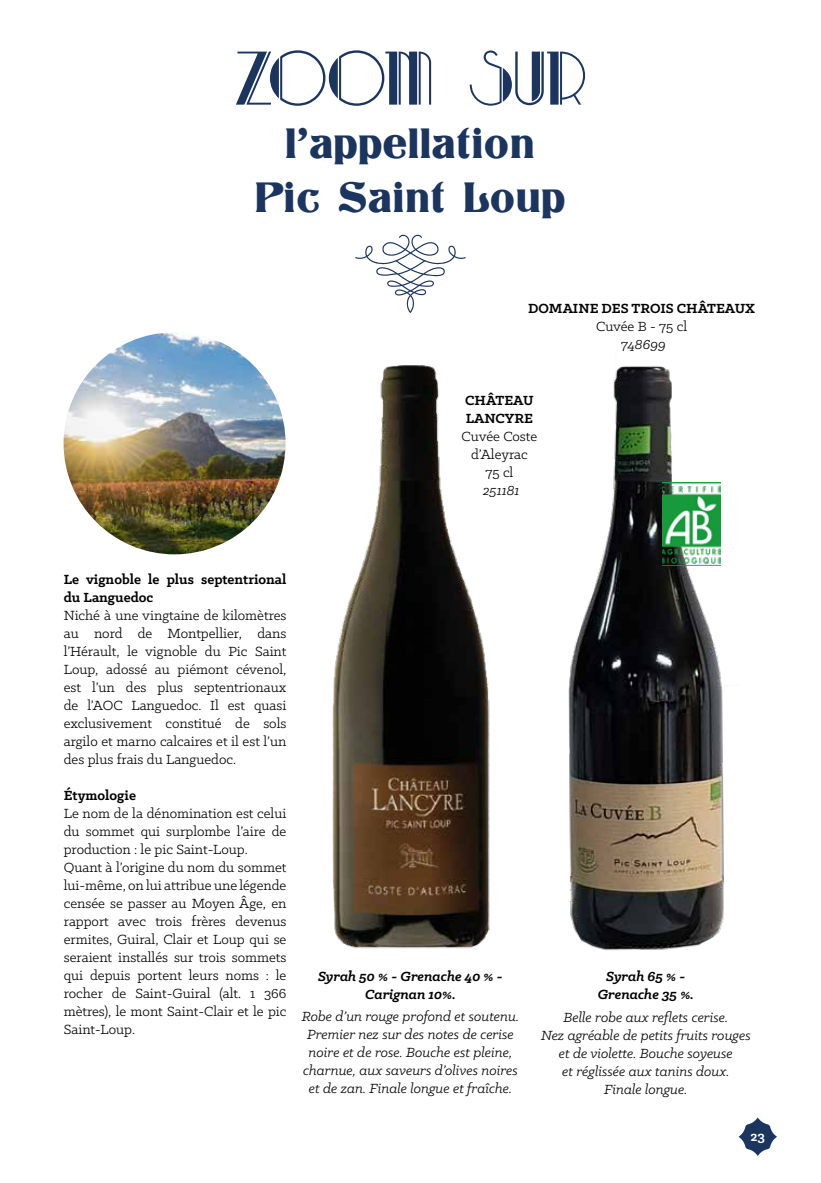
<style>
.page{position:relative;width:821px;height:1183px;background:#fff}
.page>*{position:absolute;margin:0;border:0;box-sizing:border-box;transform-origin:0 0}
.t1{font:70.5px "Park Lane NF";color:#1c355f}
.t2{font:45px/54px "Titania";color:#1c355f;text-align:center}
.t3{font:15px/18px "Klinic Slab";color:#000;text-align:justify}
.t4{font:italic 15px/18px "Klinic Slab";color:#000;text-align:center}
.t5{font:700 15px/18px "Klinic Slab";color:#000}
.t6{font:italic 700 15px/18px "Klinic Slab";color:#000;text-align:center}
.t7{font:700 15px "Klinic Slab";color:#fff}
</style>
<div class="page">
<svg style="left:355px;top:234px;width:111px;height:79px"></svg>
<img style="left:332px;top:365px;width:158px;height:584px">
<img style="left:568px;top:366px;width:156px;height:585px">
<img style="left:662px;top:482px;width:58px;height:84px">
<img style="left:64px;top:332px;width:221px;height:222px;border-radius:111px">
<svg style="left:738px;top:1117px;width:39px;height:38px"></svg>
<h1 class="t1" style="left:234px;top:40px;width:354px">ZOOM SUR</h1>
<h2 class="t2" style="left:254px;top:115px;width:313px">l’appellation<br>Pic Saint Loup</h2>
<p class="t5" style="left:528px;top:299px;width:228px">DOMAINE DES TROIS CHÂTEAUX</p>
<p class="t3" style="left:596px;top:317px;width:93px">Cuvée B - 75 cl</p>
<p class="t4" style="left:621px;top:335px;width:46px">748699</p>
<p class="t5" style="left:465px;top:391px;width:70px">CHÂTEAU<br>LANCYRE</p>
<p class="t3" style="left:461px;top:427px;width:77px;text-align:center">Cuvée Coste d’Aleyrac<br>75 cl</p>
<p class="t4" style="left:483px;top:481px;width:38px">251181</p>
<p class="t5" style="left:64px;top:569px;width:224px">Le vignoble le plus septentrional du Languedoc</p>
<p class="t3" style="left:64px;top:605px;width:224px">Niché à une vingtaine de kilomètres au nord de Montpellier, dans l’Hérault, le vignoble du Pic Saint Loup, adossé au piémont cévenol, est l’un des plus septentrionaux de l’AOC Languedoc. Il est quasi exclusivement constitué de sols argilo et marno calcaires et il est l’un des plus frais du Languedoc.</p>
<p class="t5" style="left:64px;top:785px;width:74px">Étymologie</p>
<p class="t3" style="left:64px;top:803px;width:224px;text-align:left">Le nom de la dénomination est celui du sommet qui surplombe l’aire de production : le pic Saint-Loup.<br>Quant à l’origine du nom du sommet lui-même, on lui attribue une légende censée se passer au Moyen Âge, en rapport avec trois frères devenus ermites, Guiral, Clair et Loup qui se seraient installés sur trois sommets qui depuis portent leurs noms : le rocher de Saint-Guiral (alt. 1 366 mètres), le mont Saint-Clair et le pic<br>Saint-Loup.</p>
<p class="t6" style="left:318px;top:966px;width:186px">Syrah 50 % - Grenache 40 % -<br>Carignan 10%.</p>
<p class="t4" style="left:302px;top:1006px;width:219px">Robe d’un rouge profond et soutenu.<br>Premier nez sur des notes de cerise noire et de rose. Bouche est pleine, charnue, aux saveurs d’olives noires et de zan. Finale longue et fraîche.</p>
<p class="t6" style="left:598px;top:967px;width:98px">Syrah 65 % -<br>Grenache 35 %.</p>
<p class="t4" style="left:541px;top:1007px;width:211px">Belle robe aux reflets cerise.<br>Nez agréable de petits fruits rouges et de violette. Bouche soyeuse<br>et réglissée aux tanins doux.<br>Finale longue.</p>
<p class="t7" style="left:750px;top:1125px;width:16px">23</p>
</div>
